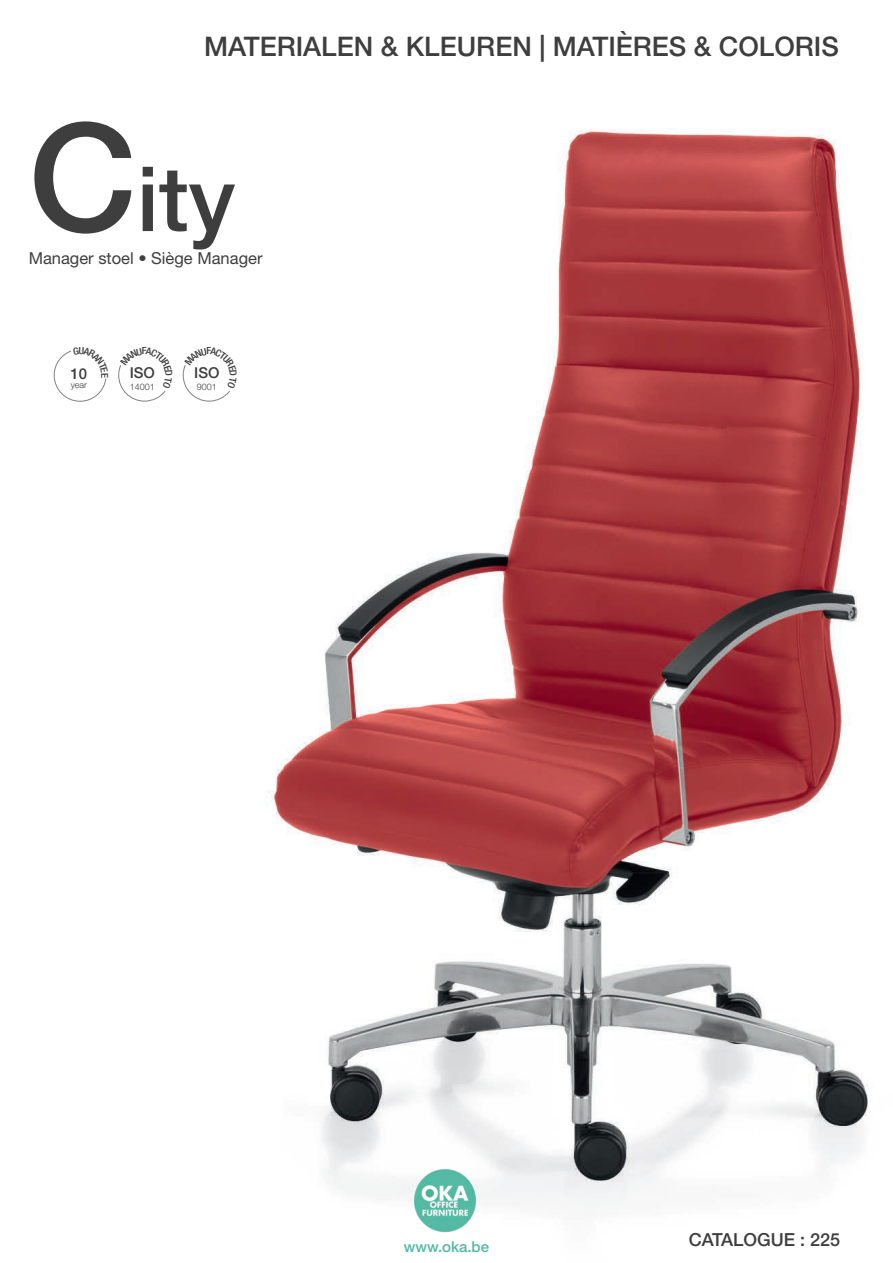
<style>
.page{position:relative;width:893px;height:1263px;background:#fff}
.page>*{position:absolute;margin:0;border:0;box-sizing:border-box;transform-origin:0 0}
.t1{font:500 90px "Helvetica Neue LT Std";color:#3e3e3f}
.t2{font:500 27px "Helvetica Neue LT Std";color:#3e3e3f}
.t3{font:500 18px "Helvetica Neue LT Std";color:#3e3e3f}
.t4{font:16.5px "Helvetica Neue LT Std";color:#3e3e3f}
.t5{font:500 15px "Helvetica Neue LT Std";color:#51baa4}
.t6{font:500 15px "Helvetica Neue LT Std";color:#3e3e3f}
.t7{font:300 9px "Helvetica Neue LT Std";color:#3e3e3f}
.s1{font-size:150px}
.s2{font-weight:500}
</style>
<div class="page">
<img style="left:204px;top:129px;width:664px;height:1104px">
<img style="left:413px;top:1168px;width:64px;height:64px">
<svg style="left:118px;top:365px;width:48px;height:36px"></svg>
<svg style="left:54px;top:350px;width:53px;height:52px"></svg>
<svg style="left:183px;top:347px;width:54px;height:54px"></svg>
<p class="t2" style="left:204px;top:30px;width:636px">MATERIALEN &amp; KLEUREN | MATIÈRES &amp; COLORIS</p>
<p class="t1" style="left:29px;top:145px;width:208px"><span class="s1">C</span>ity</p>
<p class="t4" style="left:29px;top:248px;width:235px">Manager stoel <span class="s2">•</span> Siège Manager</p>
<p class="t6" style="left:71px;top:365px;width:18px">10</p>
<p class="t7" style="left:71px;top:380px;width:18px">year</p>
<p class="t6" style="left:130px;top:363px;width:27px">ISO</p>
<p class="t7" style="left:130px;top:381px;width:27px">14001</p>
<p class="t6" style="left:194px;top:363px;width:27px">ISO</p>
<p class="t7" style="left:197px;top:381px;width:22px">9001</p>
<p class="t5" style="left:404px;top:1238px;width:87px">www.oka.be</p>
<p class="t3" style="left:689px;top:1229px;width:153px">CATALOGUE : 225</p>
</div>
